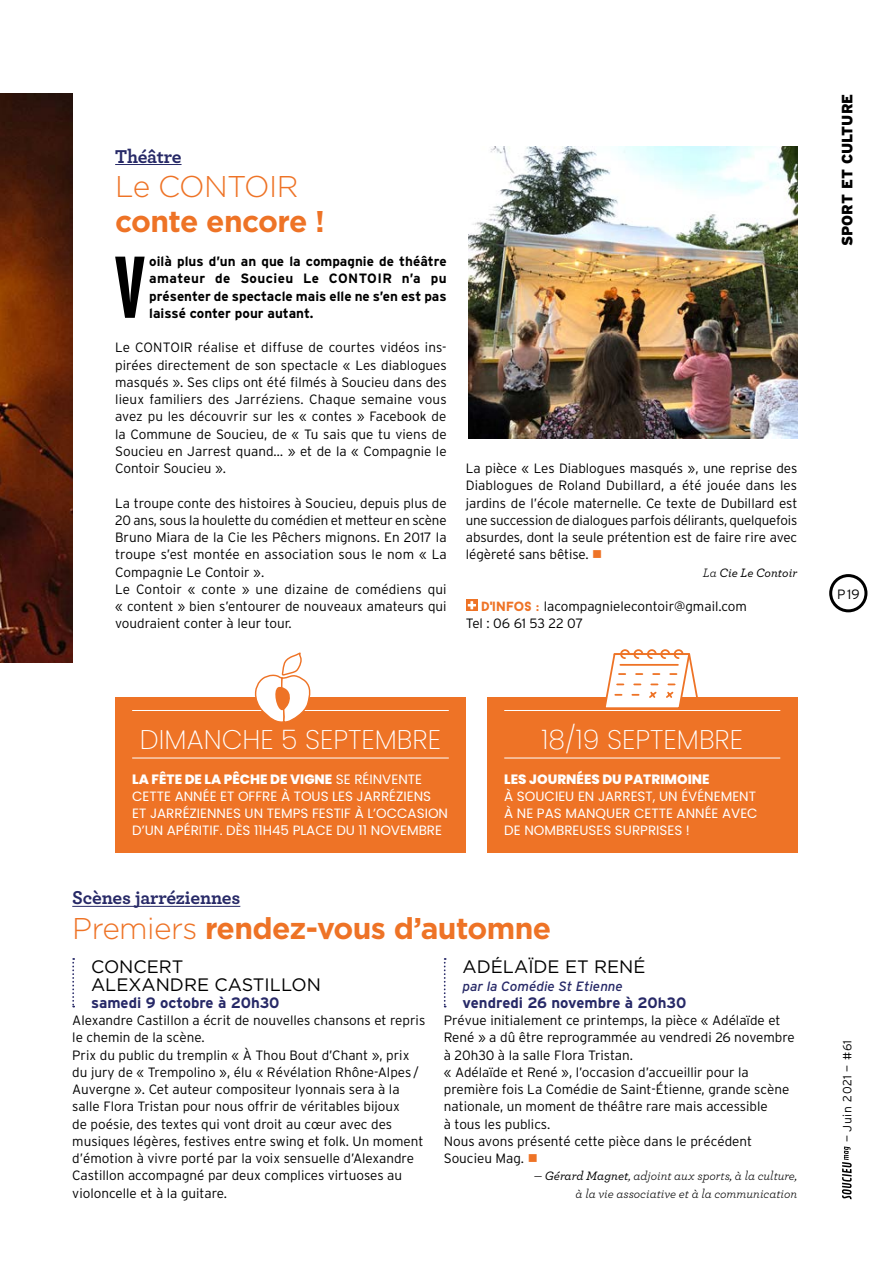
<style>
.page{position:relative;width:893px;height:1263px;background:#fff}
.page>*{position:absolute;margin:0;border:0;box-sizing:border-box;transform-origin:0 0}
.t1{font:700 87.45px "Interstate Compressed";color:#000}
.t2{font:700 30px "Gotham";letter-spacing:-.02em;color:#ee7326}
.t3{font:300 30px "Gotham";letter-spacing:-.02em;color:#ee7326}
.t4{font:200 27px "Poppins";color:#fff}
.t5{font:700 19.5px "Archer";letter-spacing:-.01em;color:#272967}
.t6{font:18px/17.2px "Gotham";color:#000}
.t7{font:700 15px "Interstate";color:#272967}
.t8{font:900 15px "Interstate";color:#000}
.t9{font:300 13.5px/17.2px "Interstate";color:#000}
.t10{font:13.5px/17.2px "Poppins";color:#fff}
.t11{font:700 13.5px/17.2px "Interstate";color:#000;text-align:justify}
.t12{font:800 13.5px "Poppins";color:#fff}
.t13{font:italic 13.5px "Interstate";color:#272967}
.t14{font:italic 12.75px/17.2px "Archer";color:#000;text-align:right}
.t15{font:italic 500 12.75px "Archer";letter-spacing:-.005em;color:#000}
.t16{font:300 12px "Interstate";letter-spacing:.06em;color:#000}
.s1{color:#ee7326}
.s2{font-weight:400}
.s3{font-family:"Baron Neue";font-weight:900;color:#ee7326}
.s4{font-weight:800}
.s5{font-weight:300}
.s6{font-weight:500}
</style>
<div class="page">
<svg style="left:466px;top:599px;width:12px;height:12px"></svg>
<svg style="left:468px;top:601px;width:8px;height:8px"></svg>
<hr style="left:115px;top:164px;width:67px;height:1px;background:#272967">
<hr style="left:72px;top:906px;width:168px;height:1px;background:#272967">
<svg style="left:72px;top:958px;width:2px;height:49px"></svg>
<svg style="left:444px;top:958px;width:2px;height:49px"></svg>
<img style="left:0;top:94px;width:72px;height:569px">
<img style="left:469px;top:146px;width:328px;height:293px">
<div style="left:487px;top:697px;width:310px;height:156px;background:#ee7326"></div>
<hr style="left:504px;top:710px;width:276px;height:1px;background:#fff">
<hr style="left:504px;top:758px;width:276px;height:1px;background:#fff">
<svg style="left:605px;top:649px;width:93px;height:59px"></svg>
<div style="left:115px;top:697px;width:351px;height:156px;background:#ee7326"></div>
<hr style="left:132px;top:710px;width:317px;height:1px;background:#fff">
<hr style="left:132px;top:758px;width:317px;height:1px;background:#fff">
<svg style="left:254px;top:652px;width:57px;height:70px"></svg>
<svg style="left:842px;top:1146px;width:10px;height:53px"></svg>
<div style="left:829px;top:574px;width:38px;height:38px;border:3px solid #000;border-radius:50%"></div>
<h3 class="t5" style="left:115px;top:141px;width:68px">Théâtre</h3>
<h2 class="t3" style="left:115px;top:170px;width:185px">Le CONTOIR</h2>
<h2 class="t2" style="left:115px;top:204px;width:211px">conte encore !</h2>
<h1 class="t1" style="left:114px;top:239px;width:33px">V</h1>
<p class="t11" style="left:149px;top:253px;width:299px">oilà plus d’un an que la compagnie de théâtre amateur de Soucieu Le CONTOIR n’a pu présenter de spectacle mais elle ne s’en est pas laissé conter pour autant.</p>
<p class="t9" style="left:115px;top:339px;width:333px;text-align:justify">Le CONTOIR réalise et diffuse de courtes vidéos ins&shy;pirées directement de son spectacle « Les diablogues masqués ». Ses clips ont été filmés à Soucieu dans des lieux familiers des Jarréziens. Chaque semaine vous avez pu les découvrir sur les « contes » Facebook de la Commune de Soucieu, de « Tu sais que tu viens de Soucieu en Jarrest quand… » et de la « Compagnie le Contoir Soucieu ».</p>
<p class="t9" style="left:115px;top:494px;width:333px">La troupe conte des histoires à Soucieu, depuis plus de 20 ans, sous la houlette du comédien et metteur en scène Bruno Miara de la Cie les Pêchers mignons. En 2017 la troupe s’est montée en association sous le nom « La Compagnie Le Contoir ».<br>Le Contoir « conte » une dizaine de comédiens qui « content » bien s’entourer de nouveaux amateurs qui voudraient conter à leur tour.</p>
<p class="t9" style="left:466px;top:460px;width:333px;text-align:justify">La pièce « Les Diablogues masqués », une reprise des Diablogues de Roland Dubillard, a été jouée dans les jardins de l’école maternelle. Ce texte de Dubillard est une succession de dialogues parfois délirants, quelquefois absurdes, dont la seule prétention est de faire rire avec légèreté sans bêtise. <span class="s1">■</span></p>
<p class="t15" style="left:703px;top:563px;width:96px"><span class="s2">La</span> Cie Le Contoir</p>
<p class="t9" style="left:466px;top:598px;width:283px;text-indent:15px"><span class="s3">D'INFOS :</span> lacompagnielecontoir@gmail.com<br>Tel : 06 61 53 22 07</p>
<h3 class="t4" style="left:140px;top:724px;width:303px">DIMANCHE 5 SEPTEMBRE</h3>
<p class="t10" style="left:132px;top:770px;width:317px"><span class="s4">LA FÊTE DE LA PÊCHE DE VIGNE</span> SE RÉINVENTE CETTE ANNÉE ET OFFRE À TOUS LES JARRÉZIENS ET JARRÉZIENNES UN TEMPS FESTIF À L’OCCASION D’UN APÉRITIF. DÈS 11H45 PLACE DU 11 NOVEMBRE</p>
<h3 class="t4" style="left:541px;top:724px;width:203px">18/19 SEPTEMBRE</h3>
<p class="t12" style="left:504px;top:771px;width:207px">LES JOURNÉES DU PATRIMOINE</p>
<p class="t10" style="left:504px;top:788px;width:255px">À SOUCIEU EN JARREST, UN ÉVÉNEMENT<br>À NE PAS MANQUER CETTE ANNÉE AVEC<br>DE NOMBREUSES SURPRISES !</p>
<h3 class="t5" style="left:72px;top:882px;width:170px">Scènes jarréziennes</h3>
<h2 class="t2" style="left:72px;top:911px;width:480px"><span class="s5">Premiers</span> rendez-vous d’automne</h2>
<h3 class="t6" style="left:91px;top:958px;width:231px">CONCERT<br>ALEXANDRE CASTILLON</h3>
<p class="t7" style="left:91px;top:994px;width:190px">samedi 9 octobre à 20h30</p>
<p class="t9" style="left:72px;top:1012px;width:355px">Alexandre Castillon a écrit de nouvelles chansons et repris le chemin de la scène.<br>Prix du public du tremplin « À Thou Bout d’Chant », prix du jury de « Trempolino », élu « Révélation Rhône-Alpes / Auvergne ». Cet auteur compositeur lyonnais sera à la salle Flora Tristan pour nous offrir de véritables bijoux<br>de poésie, des textes qui vont droit au cœur avec des musiques légères, festives entre swing et folk. Un moment d’émotion à vivre porté par la voix sensuelle d’Alexandre Castillon accompagné par deux complices virtuoses au violoncelle et à la guitare.</p>
<h3 class="t6" style="left:463px;top:958px;width:184px">ADÉLAÏDE ET RENÉ</h3>
<p class="t13" style="left:463px;top:978px;width:162px">par la Comédie St Etienne</p>
<p class="t7" style="left:463px;top:994px;width:225px">vendredi 26 novembre à 20h30</p>
<p class="t9" style="left:444px;top:1012px;width:353px">Prévue initialement ce printemps, la pièce « Adélaïde et René » a dû être reprogrammée au vendredi 26 novembre à 20h30 à la salle Flora Tristan.<br>« Adélaïde et René », l’occasion d’accueillir pour la première fois La Comédie de Saint-Étienne, grande scène nationale, un moment de théâtre rare mais accessible<br>à tous les publics.<br>Nous avons présenté cette pièce dans le précédent Soucieu Mag. <span class="s1">■</span></p>
<p class="t14" style="left:534px;top:1167px;width:265px">— <span class="s6">Gérard Magnet</span>, adjoint aux sports, à la culture, à la vie associative et à la communication</p>
<p class="t8" style="left:839px;top:246px;width:154px;rotate:-90deg">SPORT ET CULTURE</p>
<p class="t9" style="left:837px;top:585px;width:24px">P19</p>
<p class="t16" style="left:841px;top:1142px;width:103px;rotate:-90deg">— Juin 2021 — #61</p>
</div>
